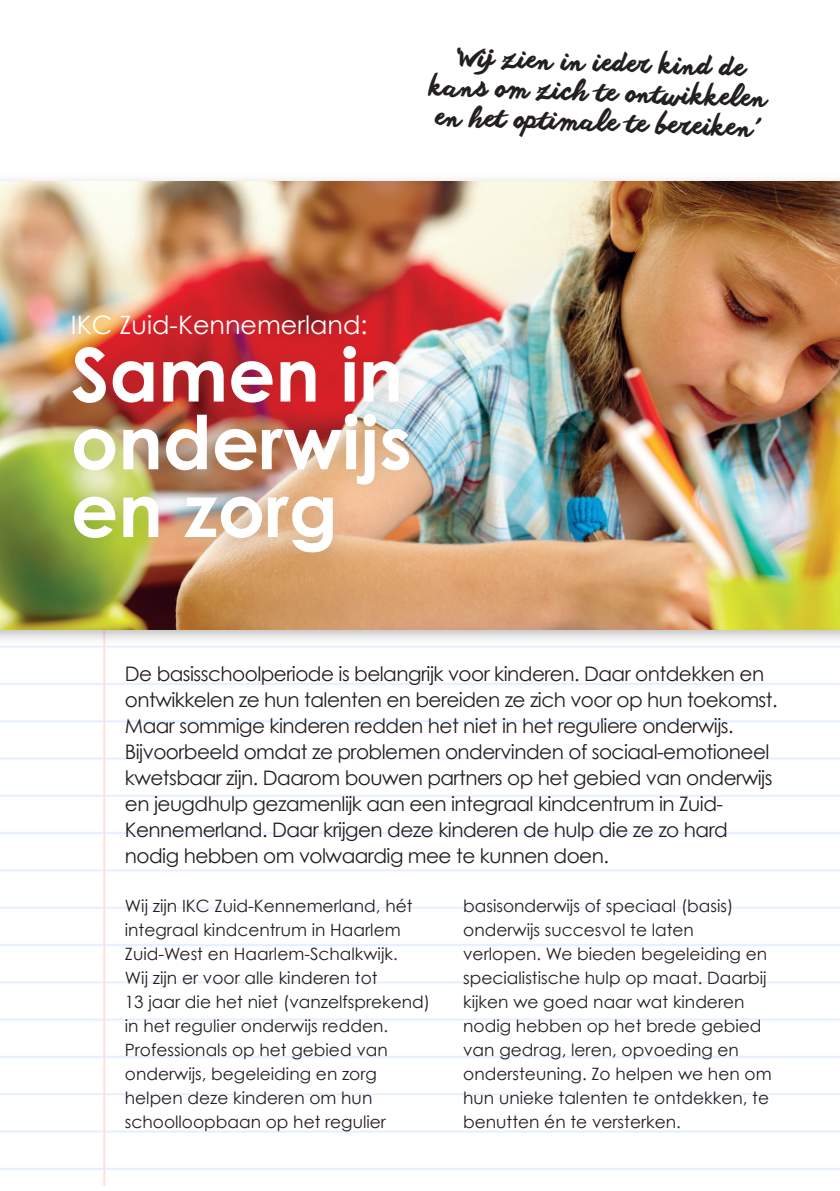
<style>
.page{position:relative;width:840px;height:1191px;background:#fff}
.page>*{position:absolute;margin:0;border:0;box-sizing:border-box;transform-origin:0 0}
.t1{font:700 74px/67.8px "Century Gothic";color:#fff}
.t2{font:26px/30px "anothershabby";color:#231f20;text-align:center}
.t3{font:25.4px "Century Gothic";color:#fff}
.t4{font:20px/26px "Century Gothic";letter-spacing:-.025em;color:#231f20}
.t5{font:17px/24px "Century Gothic";color:#231f20}
</style>
<div class="page">
<img style="left:0;top:646px;width:839px;height:539px">
<div style="left:0;top:173px;width:839px;height:473px;background:#231f20;opacity:.3"></div>
<img style="left:0;top:181px;width:839px;height:448px">
<div style="left:46px;top:288px;width:389px;height:291px;background:#231f20;opacity:.2"></div>
<p class="t2" style="left:430px;top:41px;width:340px;rotate:2deg">‘Wij zien in ieder kind de kans om zich te ontwikkelen en het optimale te bereiken’</p>
<p class="t3" style="left:71px;top:309px;width:298px">IKC Zuid-Kennemerland:</p>
<p class="t1" style="left:71px;top:339px;width:333px">Samen in</p>
<p class="t1" style="left:71px;top:407px;width:342px">onderwijs en zorg</p>
<p class="t4" style="left:125px;top:661px;width:654px">De basisschoolperiode is belangrijk voor kinderen. Daar ontdekken en ontwikkelen ze hun talenten en bereiden ze zich voor op hun toekomst.<br>Maar sommige kinderen redden het niet in het reguliere onderwijs.<br>Bijvoorbeeld omdat ze problemen ondervinden of sociaal-emotioneel kwetsbaar zijn. Daarom bouwen partners op het gebied van onderwijs en jeugdhulp gezamenlijk aan een integraal kindcentrum in Zuid-Kennemerland. Daar krijgen deze kinderen de hulp die ze zo hard nodig hebben om volwaardig mee te kunnen doen.</p>
<p class="t5" style="left:125px;top:894px;width:306px">Wij zijn IKC Zuid-Kennemerland, hét integraal kindcentrum in Haarlem Zuid-West en Haarlem-Schalkwijk.<br>Wij zijn er voor alle kinderen tot<br>13 jaar die het niet (vanzelfsprekend) in het regulier onderwijs redden.<br>Professionals op het gebied van onderwijs, begeleiding en zorg helpen deze kinderen om hun schoolloopbaan op het regulier</p>
<p class="t5" style="left:463px;top:894px;width:310px">basisonderwijs of speciaal (basis) onderwijs succesvol te laten verlopen. We bieden begeleiding en specialistische hulp op maat. Daarbij kijken we goed naar wat kinderen nodig hebben op het brede gebied van gedrag, leren, opvoeding en ondersteuning. Zo helpen we hen om hun unieke talenten te ontdekken, te benutten én te versterken.</p>
</div>
